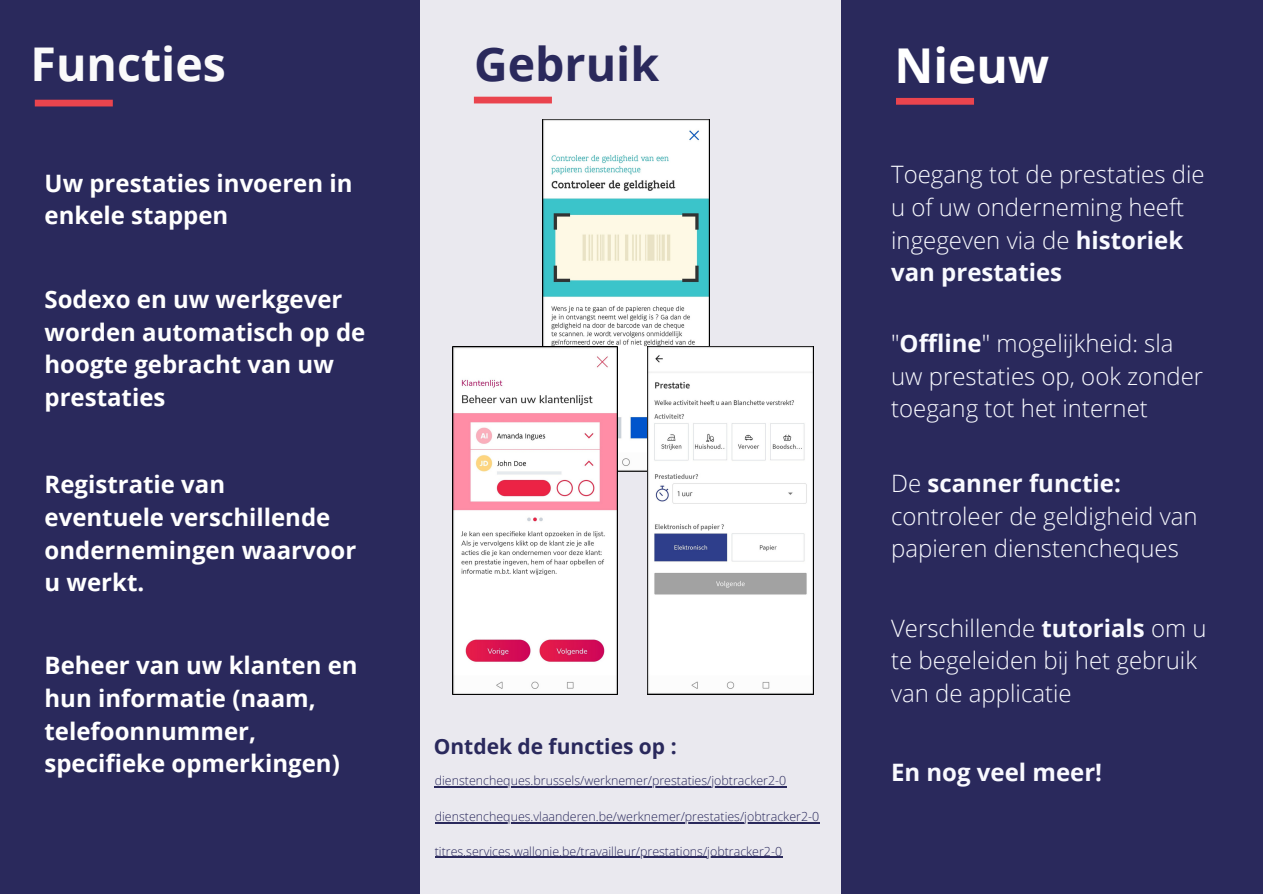
<style>
.page{position:relative;width:1263px;height:894px;background:#fff}
.page>*{position:absolute;margin:0;border:0;box-sizing:border-box;transform-origin:0 0}
.t1{font:700 48px "Open Sans";color:#fff}
.t2{font:700 46.5px "Open Sans";color:#fafafa}
.t3{font:700 46.5px "Open Sans";color:#2a295c}
.t4{font:300 24px/32.5px "Open Sans";color:#f9faff}
.t5{font:700 24px/32.5px "Open Sans";color:#fff}
.t6{font:700 24px "Open Sans";color:#f9faff}
.t7{font:700 21px "Open Sans";color:#2a295c}
.t8{font:300 12.45px "Open Sans";color:#2a295c}
.s1{font-weight:700}
</style>
<div class="page">
<div style="left:0;top:0;width:1263px;height:893px;background:#2a295c"></div>
<div style="left:421px;top:0;width:420px;height:893px;background:#eae9ef"></div>
<img style="left:542px;top:120px;width:168px;height:352px">
<svg style="left:35px;top:100px;width:78px;height:6px"></svg>
<svg style="left:474px;top:97px;width:78px;height:6px"></svg>
<svg style="left:896px;top:98px;width:78px;height:7px"></svg>
<img style="left:648px;top:346px;width:165px;height:348px">
<img style="left:452px;top:346px;width:166px;height:348px">
<hr style="left:435px;top:785px;width:352px;height:1px;background:#2a295c">
<hr style="left:435px;top:822px;width:385px;height:1px;background:#2a295c">
<hr style="left:435px;top:856px;width:348px;height:1px;background:#2a295c">
<h2 class="t2" style="left:31px;top:31px;width:197px">Functies</h2>
<h2 class="t3" style="left:474px;top:31px;width:187px">Gebruik</h2>
<h1 class="t1" style="left:894px;top:32px;width:156px">Nieuw</h1>
<p class="t5" style="left:45px;top:166px;width:309px">Uw prestaties invoeren in enkele stappen</p>
<p class="t5" style="left:45px;top:282px;width:322px">Sodexo en uw werkgever worden automatisch op de hoogte gebracht van uw prestaties</p>
<p class="t5" style="left:45px;top:467px;width:313px">Registratie van<br>eventuele verschillende ondernemingen waarvoor u werkt.</p>
<p class="t5" style="left:45px;top:648px;width:315px">Beheer van uw klanten en hun informatie (naam, telefoonnummer, specifieke opmerkingen)</p>
<p class="t7" style="left:434px;top:731px;width:244px">Ontdek de functies op :</p>
<p class="t8" style="left:435px;top:771px;width:353px">dienstencheques.brussels/werknemer/prestaties/jobtracker2-0</p>
<p class="t8" style="left:435px;top:807px;width:386px">dienstencheques.vlaanderen.be/werknemer/prestaties/jobtracker2-0</p>
<p class="t8" style="left:435px;top:842px;width:349px">titres.services.wallonie.be/travailleur/prestations/jobtracker2-0</p>
<p class="t4" style="left:891px;top:158px;width:315px">Toegang tot de prestaties die u of uw onderneming heeft ingegeven via de <span class="s1">historiek van prestaties</span></p>
<p class="t4" style="left:891px;top:326px;width:314px">"<span class="s1">Offline</span>" mogelijkheid: sla uw prestaties op, ook zonder toegang tot het internet</p>
<p class="t4" style="left:891px;top:466px;width:308px">De <span class="s1">scanner functie: </span>controleer de geldigheid van papieren dienstencheques</p>
<p class="t4" style="left:891px;top:611px;width:317px">Verschillende <span class="s1">tutorials</span> om u te begeleiden bij het gebruik van de applicatie</p>
<p class="t6" style="left:891px;top:754px;width:213px">En nog veel meer!</p>
</div>
